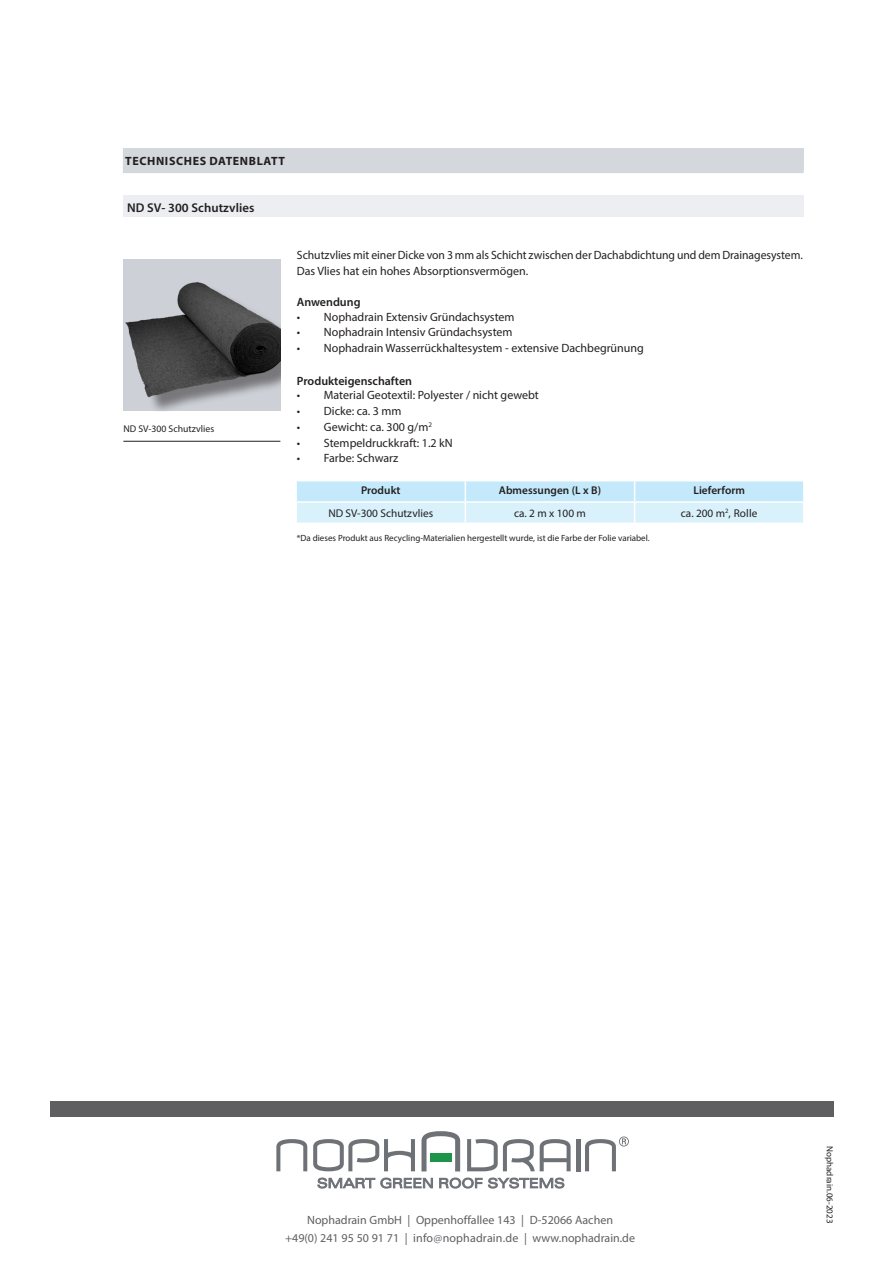
<style>
.page{position:relative;width:893px;height:1263px;background:#fff}
.page>*{position:absolute;margin:0;border:0;box-sizing:border-box;transform-origin:0 0}
.TECHNISCHE__Sub-Kopr{font:600 12.75px "Myriad Pro";letter-spacing:.005em;color:#231f20}
.TECHNISCHE_lopende_t{font:12px/15.8px "Myriad Pro";color:#231f20}
.t1{font:12px "Myriad Pro";color:#5f5f62}
.Index__hoofdstuk_kop{font:700 12px "Myriad Pro";letter-spacing:.05em;color:#231f20}
.TECHNISCHE_subkopje{font:600 12px "Myriad Pro";color:#231f20}
.TECHNISCHE_lopende_t-2{font:600 12px "Myriad Pro";color:#231f20}
.TABEL__content{font:11.25px "Myriad Pro";color:#231f20}
.TABEL__kopregel{font:600 11.25px "Myriad Pro";letter-spacing:.005em;color:#231f20}
.TECHNISCHE__foto_ben{font:9.75px "Myriad Pro";color:#231f20}
.TECHNISCHE_lopende_t-3{font:9px "Myriad Pro";color:#231f20}
.s1{color:#6e7277}
</style>
<div class="page">
<div style="left:123px;top:149px;width:681px;height:24px;background:#d4d8dd"></div>
<div style="left:123px;top:196px;width:680px;height:21px;background:#eceef1"></div>
<div style="left:123px;top:259px;width:158px;height:152px;background:#cdd1d7"></div>
<div style="left:129px;top:285px;width:152px;height:126px;background:#231f20;opacity:.5"></div>
<img style="left:125px;top:282px;width:156px;height:118px">
<svg style="left:296px;top:481px;width:508px;height:42px;background:#d1eefa"></svg>
<hr style="left:803px;top:481px;width:2px;height:20px;background:#fff">
<hr style="left:123px;top:441px;width:157px;height:1px;background:#231f20">
<div style="left:50px;top:1101px;width:784px;height:15px;background:#5f5f62"></div>
<svg style="left:276px;top:1139px;width:31px;height:32px"></svg>
<svg style="left:313px;top:1139px;width:102px;height:32px"></svg>
<svg style="left:467px;top:1139px;width:104px;height:32px"></svg>
<div style="left:576px;top:1139px;width:5px;height:32px;background:#6e7277"></div>
<svg style="left:421px;top:1131px;width:39px;height:40px"></svg>
<svg style="left:585px;top:1136px;width:44px;height:35px"></svg>
<div style="left:430px;top:1153px;width:22px;height:9px;background:#1d9548"></div>
<svg style="left:318px;top:1178px;width:57px;height:10px"></svg>
<svg style="left:381px;top:1178px;width:52px;height:10px"></svg>
<svg style="left:439px;top:1178px;width:43px;height:10px"></svg>
<svg style="left:488px;top:1178px;width:76px;height:10px"></svg>
<p class="Index__hoofdstuk_kop" style="left:125px;top:153px;width:161px">TECHNISCHES DATENBLATT</p>
<p class="TECHNISCHE__Sub-Kopr" style="left:127px;top:199px;width:129px">ND SV- 300 Schutzvlies</p>
<p class="TECHNISCHE__foto_ben" style="left:123px;top:423px;width:92px">ND SV-300 Schutzvlies</p>
<p class="TECHNISCHE_lopende_t" style="left:297px;top:247px;width:507px">Schutzvlies mit einer Dicke von 3 mm als Schicht zwischen der Dachabdichtung und dem Drainagesystem.<br>Das Vlies hat ein hohes Absorptionsvermögen.</p>
<p class="TECHNISCHE_lopende_t-2" style="left:297px;top:295px;width:65px">Anwendung</p>
<p class="TECHNISCHE_lopende_t" style="left:297px;top:308px;width:219px">• Nophadrain Extensiv Gründachsystem</p>
<p class="TECHNISCHE_lopende_t" style="left:297px;top:324px;width:217px">• Nophadrain Intensiv Gründachsystem</p>
<p class="TECHNISCHE_lopende_t" style="left:297px;top:340px;width:348px">• Nophadrain Wasserrückhaltesystem - extensive Dachbegrünung</p>
<p class="TECHNISCHE_subkopje" style="left:297px;top:373px;width:117px">Produkteigenschaften</p>
<p class="TECHNISCHE_lopende_t" style="left:297px;top:387px;width:244px">• Material Geotextil: Polyester / nicht gewebt</p>
<p class="TECHNISCHE_lopende_t" style="left:297px;top:403px;width:106px">• Dicke: ca. 3 mm</p>
<p class="TECHNISCHE_lopende_t" style="left:297px;top:419px;width:137px">• Gewicht: ca. 300 g/m<sup>2</sup></p>
<p class="TECHNISCHE_lopende_t" style="left:297px;top:434px;width:157px">• Stempeldruckkraft: 1.2 kN</p>
<p class="TECHNISCHE_lopende_t" style="left:297px;top:450px;width:103px">• Farbe: Schwarz</p>
<p class="TABEL__kopregel" style="left:361px;top:483px;width:41px">Produkt</p>
<p class="TABEL__kopregel" style="left:499px;top:483px;width:104px">Abmessungen (L x B)</p>
<p class="TABEL__kopregel" style="left:693px;top:483px;width:53px">Lieferform</p>
<p class="TABEL__content" style="left:328px;top:506px;width:106px">ND SV-300 Schutzvlies</p>
<p class="TABEL__content" style="left:514px;top:506px;width:73px">ca. 2 m x 100 m</p>
<p class="TABEL__content" style="left:681px;top:506px;width:78px">ca. 200 m<sup>2</sup>, Rolle</p>
<p class="TECHNISCHE_lopende_t-3" style="left:297px;top:533px;width:354px">*Da dieses Produkt aus Recycling-Materialien hergestellt wurde, ist die Farbe der Folie variabel.</p>
<p class="t1" style="left:307px;top:1212px;width:307px">Nophadrain GmbH | Oppenhoffallee 143 | D-52066 Aachen</p>
<p class="t1" style="left:285px;top:1230px;width:351px">+49(0) 241 95 50 91 71 | info<span class="s1">@</span>nophadrain.de | www.nophadrain.de</p>
<p class="TECHNISCHE_lopende_t-3" style="left:835px;top:1146px;width:79px;rotate:90deg">Nophadrain.06-2023</p>
</div>
